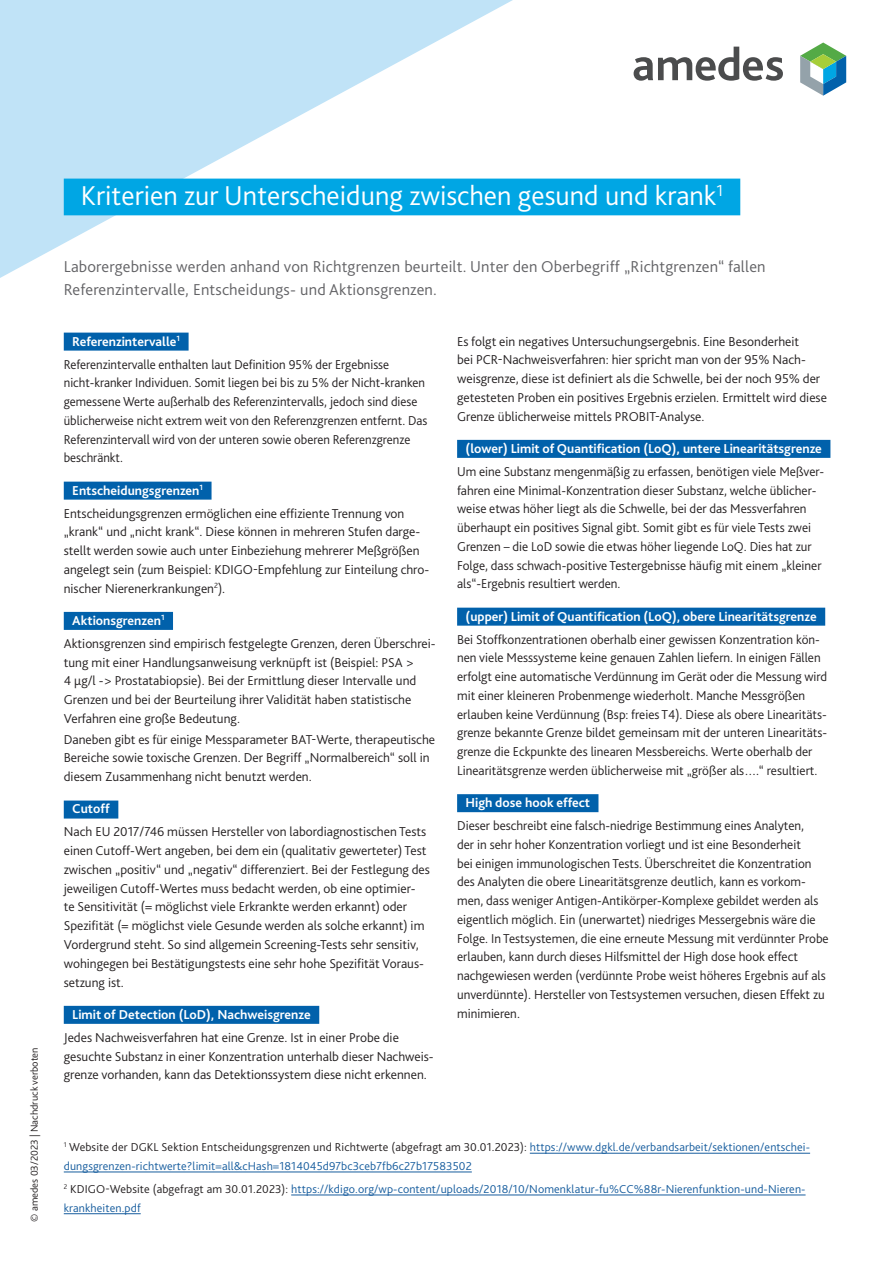
<style>
.page{position:relative;width:893px;height:1263px;background:#fff}
.page>*{position:absolute;margin:0;border:0;box-sizing:border-box;transform-origin:0 0}
.t1{font:300 28.5px "Bliss Pro";color:#fff}
.t2{font:300 16.5px/22.5px "Bliss Pro";letter-spacing:.01em;color:#636366}
.t3{font:300 13.5px/18.8px "Bliss Pro";color:#231f20}
.t4{font:300 13.5px/18.8px "Bliss Pro";color:#231f20;scale:.96 1}
.t5{font:700 13.5px "Bliss Pro";color:#fff}
.t6{font:300 12px/18.8px "Bliss Pro";letter-spacing:.01em;color:#175d9e}
.t7{font:300 10.5px "Bliss Pro";color:#231f20}
.s1{font-weight:700;color:#fff}
.s2{color:#231f20}
</style>
<div class="page">
<svg style="left:0;top:0;width:513px;height:278px;fill:#c0e3f7"></svg>
<div style="left:64px;top:333px;width:125px;height:18px;background:#0161ab"></div>
<div style="left:64px;top:482px;width:148px;height:18px;background:#0161ab"></div>
<div style="left:64px;top:612px;width:109px;height:18px;background:#0161ab"></div>
<div style="left:64px;top:800px;width:54px;height:18px;background:#0161ab"></div>
<div style="left:64px;top:1006px;width:255px;height:18px;background:#0161ab"></div>
<div style="left:457px;top:440px;width:373px;height:18px;background:#0161ab"></div>
<div style="left:457px;top:608px;width:368px;height:18px;background:#0161ab"></div>
<div style="left:457px;top:794px;width:141px;height:18px;background:#0161ab"></div>
<svg style="left:634px;top:47px;width:149px;height:34px"></svg>
<svg style="left:800px;top:43px;width:46px;height:53px"></svg>
<div style="left:64px;top:179px;width:676px;height:36px;background:#00a6e4"></div>
<hr style="left:530px;top:1153px;width:280px;height:1px;background:#175d9e">
<hr style="left:64px;top:1172px;width:408px;height:1px;background:#175d9e">
<hr style="left:291px;top:1195px;width:515px;height:1px;background:#175d9e">
<hr style="left:64px;top:1213px;width:77px;height:1px;background:#175d9e">
<p class="t7" style="left:28px;top:1221px;width:176px;rotate:-90deg">© amedes 03/2023 | Nachdruck verboten</p>
<h1 class="t1" style="left:81px;top:178px;width:644px">Kriterien zur Unterscheidung zwischen gesund und krank<sup>1</sup></h1>
<p class="t2" style="left:64px;top:255px;width:703px">Laborergebnisse werden anhand von Richtgrenzen beurteilt. Unter den Oberbegriff „Richtgrenzen“ fallen<br>Referenzintervalle, Entscheidungs- und Aktionsgrenzen.</p>
<p class="t4" style="left:64px;top:329px;width:340px;line-height:23px;text-indent:9px"><span class="s1">Referenzintervalle</span><sup>1<br></sup>Referenzintervalle enthalten laut Definition 95% der Ergebnisse</p>
<p class="t4" style="left:64px;top:373px;width:380px">nicht-kranker Individuen. Somit liegen bei bis zu 5% der Nicht-kranken gemessene Werte außerhalb des Referenzintervalls, jedoch sind diese üblicherweise nicht extrem weit von den Referenzgrenzen entfernt. Das Referenzintervall wird von der unteren sowie oberen Referenzgrenze beschränkt.</p>
<p class="t3" style="left:64px;top:478px;width:342px;line-height:23px;text-indent:9px"><span class="s1">Entscheidungsgrenzen</span><sup>1<br></sup>Entscheidungsgrenzen ermöglichen eine effiziente Trennung von</p>
<p class="t3" style="left:64px;top:522px;width:367px">„krank“ und „nicht krank“. Diese können in mehreren Stufen darge&shy;stellt werden sowie auch unter Einbeziehung mehrerer Meßgrößen angelegt sein (zum Beispiel: KDIGO-Empfehlung zur Einteilung chro&shy;nischer Nierenerkrankungen<sup>2</sup>).</p>
<p class="t3" style="left:64px;top:609px;width:373px;line-height:23px;text-indent:9px"><span class="s1">Aktionsgrenzen</span><sup>1<br></sup>Aktionsgrenzen sind empirisch festgelegte Grenzen, deren Überschrei-</p>
<p class="t3" style="left:64px;top:653px;width:354px">tung mit einer Handlungsanweisung verknüpft ist (Beispiel: PSA &gt; 4 µg/l -&gt; Prostatabiopsie). Bei der Ermittlung dieser Intervalle und Grenzen und bei der Beurteilung ihrer Validität haben statistische Verfahren eine große Bedeutung.</p>
<p class="t3" style="left:64px;top:730px;width:373px">Daneben gibt es für einige Messparameter BAT-Werte, therapeutische<br>Bereiche sowie toxische Grenzen. Der Begriff „Normalbereich“ soll in diesem Zusammenhang nicht benutzt werden.</p>
<p class="t5" style="left:72px;top:800px;width:39px">Cutoff</p>
<p class="t3" style="left:64px;top:822px;width:368px">Nach EU 2017/746 müssen Hersteller von labordiagnostischen Tests einen Cutoff-Wert angeben, bei dem ein (qualitativ gewerteter) Test zwischen „positiv“ und „negativ“ differenziert. Bei der Festlegung des jeweiligen Cutoff-Wertes muss bedacht werden, ob eine optimier-<br>te Sensitivität (= möglichst viele Erkrankte werden erkannt) oder Spezifität (= möglichst viele Gesunde werden als solche erkannt) im Vordergrund steht. So sind allgemein Screening-Tests sehr sensitiv, wohingegen bei Bestätigungstests eine sehr hohe Spezifität Voraus&shy;setzung ist.</p>
<p class="t5" style="left:72px;top:1006px;width:240px">Limit of Detection (LoD), Nachweisgrenze</p>
<p class="t3" style="left:64px;top:1028px;width:371px">Jedes Nachweisverfahren hat eine Grenze. Ist in einer Probe die gesuchte Substanz in einer Konzentration unterhalb dieser Nachweis&shy;grenze vorhanden, kann das Detektionssystem diese nicht erkennen.</p>
<p class="t3" style="left:457px;top:332px;width:371px">Es folgt ein negatives Untersuchungsergebnis. Eine Besonderheit<br>bei PCR-Nachweisverfahren: hier spricht man von der 95% Nach&shy;weisgrenze, diese ist definiert als die Schwelle, bei der noch 95% der getesteten Proben ein positives Ergebnis erzielen. Ermittelt wird diese Grenze üblicherweise mittels PROBIT-Analyse.</p>
<p class="t5" style="left:466px;top:440px;width:358px">(lower) Limit of Quantification (LoQ), untere Linearitätsgrenze</p>
<p class="t3" style="left:457px;top:462px;width:368px">Um eine Substanz mengenmäßig zu erfassen, benötigen viele Meßver&shy;fahren eine Minimal-Konzentration dieser Substanz, welche üblicher&shy;weise etwas höher liegt als die Schwelle, bei der das Messverfahren überhaupt ein positives Signal gibt. Somit gibt es für viele Tests zwei Grenzen – die LoD sowie die etwas höher liegende LoQ. Dies hat zur Folge, dass schwach-positive Testergebnisse häufig mit einem „kleiner als“-Ergebnis resultiert werden.</p>
<p class="t5" style="left:466px;top:608px;width:353px">(upper) Limit of Quantification (LoQ), obere Linearitätsgrenze</p>
<p class="t3" style="left:457px;top:630px;width:372px">Bei Stoffkonzentrationen oberhalb einer gewissen Konzentration kön&shy;nen viele Messsysteme keine genauen Zahlen liefern. In einigen Fällen erfolgt eine automatische Verdünnung im Gerät oder die Messung wird mit einer kleineren Probenmenge wiederholt. Manche Messgrößen erlauben keine Verdünnung (Bsp: freies T4). Diese als obere Linearitäts&shy;grenze bekannte Grenze bildet gemeinsam mit der unteren Linearitäts&shy;grenze die Eckpunkte des linearen Messbereichs. Werte oberhalb der Linearitätsgrenze werden üblicherweise mit „größer als….“ resultiert.</p>
<p class="t5" style="left:466px;top:794px;width:126px">High dose hook effect</p>
<p class="t3" style="left:457px;top:816px;width:373px">Dieser beschreibt eine falsch-niedrige Bestimmung eines Analyten,<br>der in sehr hoher Konzentration vorliegt und ist eine Besonderheit<br>bei einigen immunologischen Tests. Überschreitet die Konzentration des Analyten die obere Linearitätsgrenze deutlich, kann es vorkom&shy;men, dass weniger Antigen-Antikörper-Komplexe gebildet werden als eigentlich möglich. Ein (unerwartet) niedriges Messergebnis wäre die Folge. In Testsystemen, die eine erneute Messung mit verdünnter Probe erlauben, kann durch dieses Hilfsmittel der High dose hook effect nachgewiesen werden (verdünnte Probe weist höheres Ergebnis auf als unverdünnte). Hersteller von Testsystemen versuchen, diesen Effekt zu minimieren.</p>
<p class="t6" style="left:64px;top:1138px;width:748px"><sup>1</sup> <span class="s2">Website der DGKL Sektion Entscheidungsgrenzen und Richtwerte (abgefragt am 30.01.2023):</span> https://www.dgkl.de/verbandsarbeit/sektionen/entschei&shy;dungsgrenzen-richtwerte?limit=all&amp;cHash=1814045d97bc3ceb7fb6c27b17583502</p>
<p class="t6" style="left:64px;top:1180px;width:743px"><sup>2</sup> <span class="s2">KDIGO-Website (abgefragt am 30.01.2023):</span> https://kdigo.org/wp-content/uploads/2018/10/Nomenklatur-fu%CC%88r-Nierenfunktion-und-Nieren&shy;krankheiten.pdf</p>
</div>
